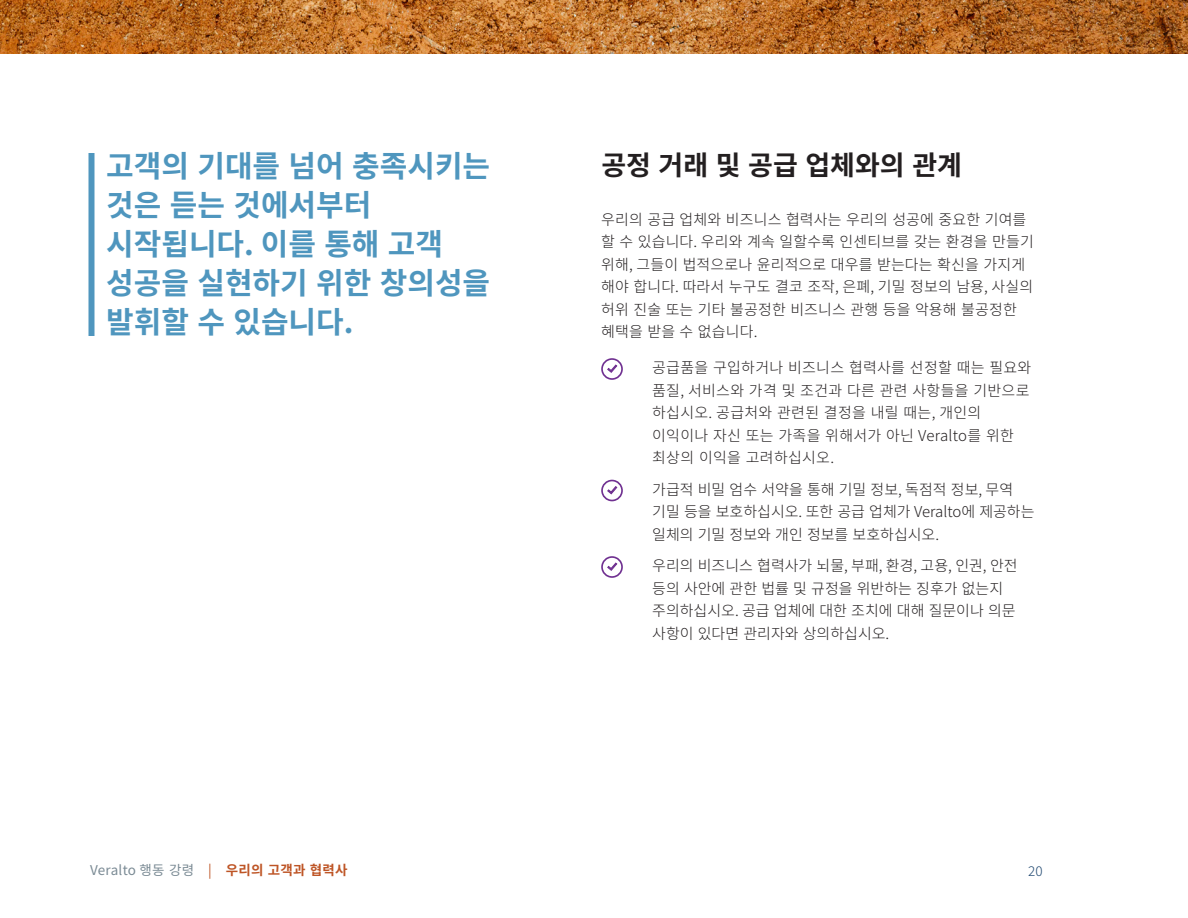
<style>
.page{position:relative;width:1188px;height:918px;background:#fff}
.page>*{position:absolute;margin:0;border:0;box-sizing:border-box;transform-origin:0 0}
.t1{font:700 30px/39px "Source Han Sans K";color:#4f96be}
.Chapter_Title{font:700 27px "Source Han Sans K";color:#231f20}
.Bullet_Large{font:300 15px/22.5px "Source Han Sans K";color:#231f20}
.Body_Text{font:300 15px/22.5px "Source Han Sans K";letter-spacing:.01em;color:#231f20}
.Bullet_Large-2{font:300 15px/22.5px "Source Han Sans K";letter-spacing:.02em;color:#231f20}
.t2{font:13.5px "Source Han Sans K";letter-spacing:.02em;color:#7a8a94}
.t3{font:300 13.5px "Source Han Sans K";color:#224a72}
.s1{color:#be5526}
.s2{font-weight:700;color:#be5526}
</style>
<div class="page">
<img style="left:0;top:0;width:1188px;height:54px">
<div style="left:601px;top:358px;width:22px;height:22px;border:2px solid #703191;border-radius:50%"></div>
<svg style="left:607px;top:365px;width:10px;height:8px"></svg>
<div style="left:601px;top:480px;width:22px;height:21px;border:2px solid #703191;border-radius:50%"></div>
<svg style="left:607px;top:486px;width:10px;height:8px"></svg>
<div style="left:601px;top:556px;width:22px;height:22px;border:2px solid #703191;border-radius:50%"></div>
<svg style="left:607px;top:563px;width:10px;height:8px"></svg>
<div style="left:88px;top:153px;width:6px;height:183px;background:#4f96be"></div>
<p class="t1" style="left:106px;top:147px;width:386px">고객의 기대를 넘어 충족시키는 것은 듣는 것에서부터 시작됩니다. 이를 통해 고객 성공을 실현하기 위한 창의성을 발휘할 수 있습니다.</p>
<p class="Chapter_Title" style="left:601px;top:150px;width:362px">공정 거래 및 공급 업체와의 관계</p>
<p class="Body_Text" style="left:601px;top:209px;width:434px">우리의 공급 업체와 비즈니스 협력사는 우리의 성공에 중요한 기여를 할 수 있습니다. 우리와 계속 일할수록 인센티브를 갖는 환경을 만들기 위해, 그들이 법적으로나 윤리적으로 대우를 받는다는 확신을 가지게 해야 합니다. 따라서 누구도 결코 조작, 은폐, 기밀 정보의 남용, 사실의 허위 진술 또는 기타 불공정한 비즈니스 관행 등을 악용해 불공정한 혜택을 받을 수 없습니다.</p>
<p class="Bullet_Large-2" style="left:652px;top:357px;width:381px">공급품을 구입하거나 비즈니스 협력사를 선정할 때는 필요와 품질, 서비스와 가격 및 조건과 다른 관련 사항들을 기반으로 하십시오. 공급처와 관련된 결정을 내릴 때는, 개인의 이익이나 자신 또는 가족을 위해서가 아닌 Veralto를 위한 최상의 이익을 고려하십시오.</p>
<p class="Bullet_Large" style="left:652px;top:479px;width:384px">가급적 비밀 엄수 서약을 통해 기밀 정보, 독점적 정보, 무역 기밀 등을 보호하십시오. 또한 공급 업체가 Veralto에 제공하는 일체의 기밀 정보와 개인 정보를 보호하십시오.</p>
<p class="Bullet_Large" style="left:652px;top:555px;width:367px">우리의 비즈니스 협력사가 뇌물, 부패, 환경, 고용, 인권, 안전 등의 사안에 관한 법률 및 규정을 위반하는 징후가 없는지 주의하십시오. 공급 업체에 대한 조치에 대해 질문이나 의문 사항이 있다면 관리자와 상의하십시오.</p>
<p class="t2" style="left:90px;top:862px;width:259px">Veralto 행동 강령 <span class="s1">|</span> <span class="s2">우리의 고객과 협력사</span></p>
<p class="t3" style="left:1028px;top:863px;width:16px">20</p>
</div>
